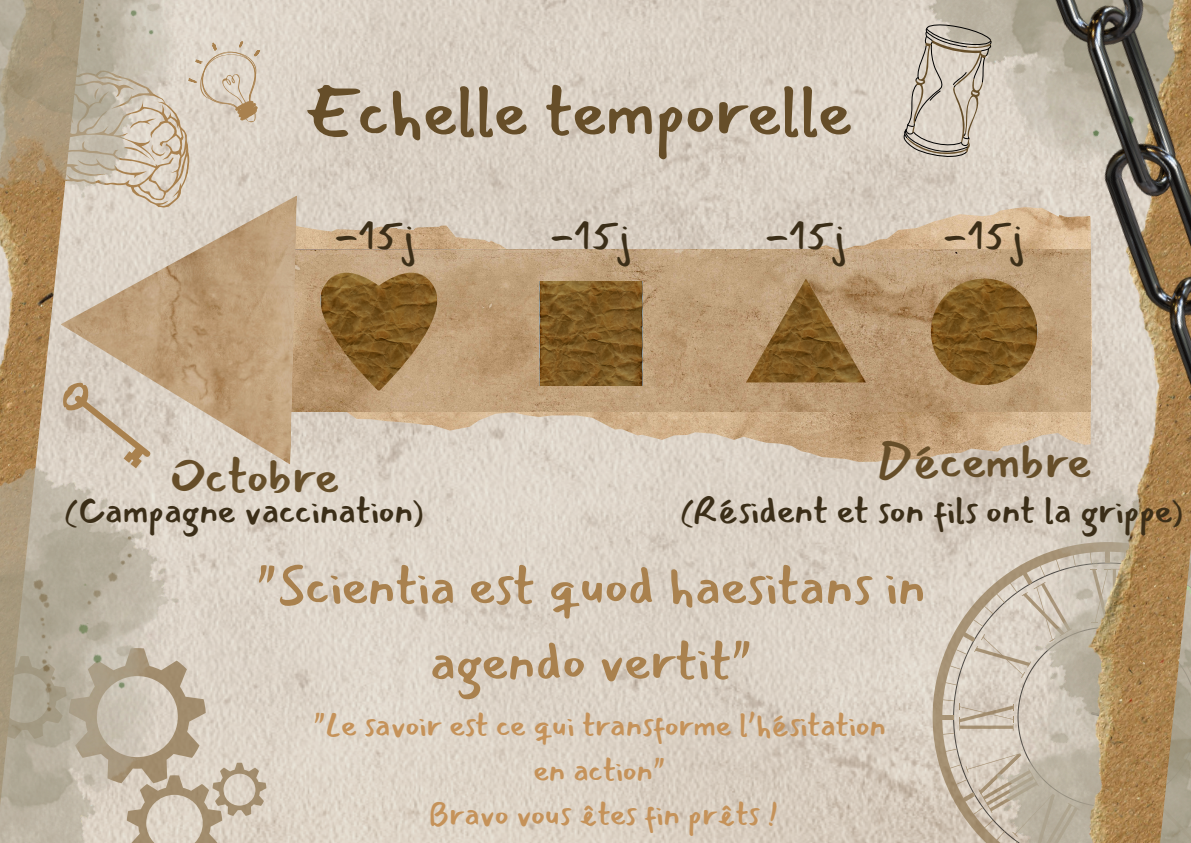
<style>
.page{position:relative;width:1191px;height:843px;background:#fff}
.page>*{position:absolute;margin:0;border:0;box-sizing:border-box;transform-origin:0 0}
.t1{font:70.1px "Mansalva";color:#664e29}
.t2{font:54.1px/75.5px "Mansalva";color:#a9814e;text-align:center}
.t3{font:49.4px "Mansalva";color:#664e29}
.t4{font:40px "Mansalva";color:#3b2e18}
.t5{font:36.4px "Mansalva";color:#3b2e18}
.t6{font:32px/44.3px "Mansalva";color:#c59259;text-align:center}
</style>
<div class="page">
<img style="left:225px;top:0;width:646px;height:842px">
<svg style="left:225px;top:648px;width:41px;height:194px;background:#d6cbbd"></svg>
<img style="left:0;top:282px;width:61px;height:113px">
<img style="left:297px;top:411px;width:752px;height:50px">
<img style="left:297px;top:207px;width:492px;height:43px">
<img style="left:297px;top:250px;width:752px;height:161px">
<img style="left:930px;top:278px;width:107px;height:107px;border-radius:50%">
<img style="left:320px;top:272px;width:117px;height:118px">
<img style="left:539px;top:282px;width:103px;height:103px">
<img style="left:745px;top:278px;width:120px;height:104px">
<img style="left:61px;top:195px;width:236px;height:269px">
<img style="left:0;top:0;width:225px;height:282px">
<img style="left:0;top:395px;width:225px;height:447px">
<img style="left:871px;top:446px;width:178px;height:396px">
<img style="left:789px;top:0;width:195px;height:292px">
<img style="left:1049px;top:395px;width:141px;height:447px">
<img style="left:984px;top:0;width:206px;height:395px">
<svg style="left:52px;top:372px;width:99px;height:96px;background:#d1c4b3"></svg>
<svg style="left:0;top:41px;width:261px;height:171px;background:#c6b8a3"></svg>
<svg style="left:899px;top:19px;width:93px;height:144px;background:#c7bdb0"></svg>
<h1 class="t1" style="left:304px;top:73px;width:549px">Echelle temporelle</h1>
<p class="t4" style="left:334px;top:214px;width:84px">-15j</p>
<p class="t4" style="left:549px;top:214px;width:84px">-15j</p>
<p class="t4" style="left:764px;top:214px;width:84px">-15j</p>
<p class="t4" style="left:942px;top:214px;width:84px">-15j</p>
<h3 class="t3" style="left:170px;top:448px;width:170px">Octobre</h3>
<h3 class="t3" style="left:877px;top:434px;width:215px">Décembre</h3>
<p class="t5" style="left:63px;top:490px;width:362px">(Campagne vaccination)</p>
<p class="t5" style="left:678px;top:490px;width:506px">(Résident et son fils ont la grippe)</p>
<h2 class="t2" style="left:256px;top:547px;width:670px">"Scientia est quod haesitans in agendo vertit"</h2>
<p class="t6" style="left:313px;top:703px;width:574px">"Le savoir est ce qui transforme l’hésitation en action"<br>Bravo vous êtes fin prêts !</p>
</div>
